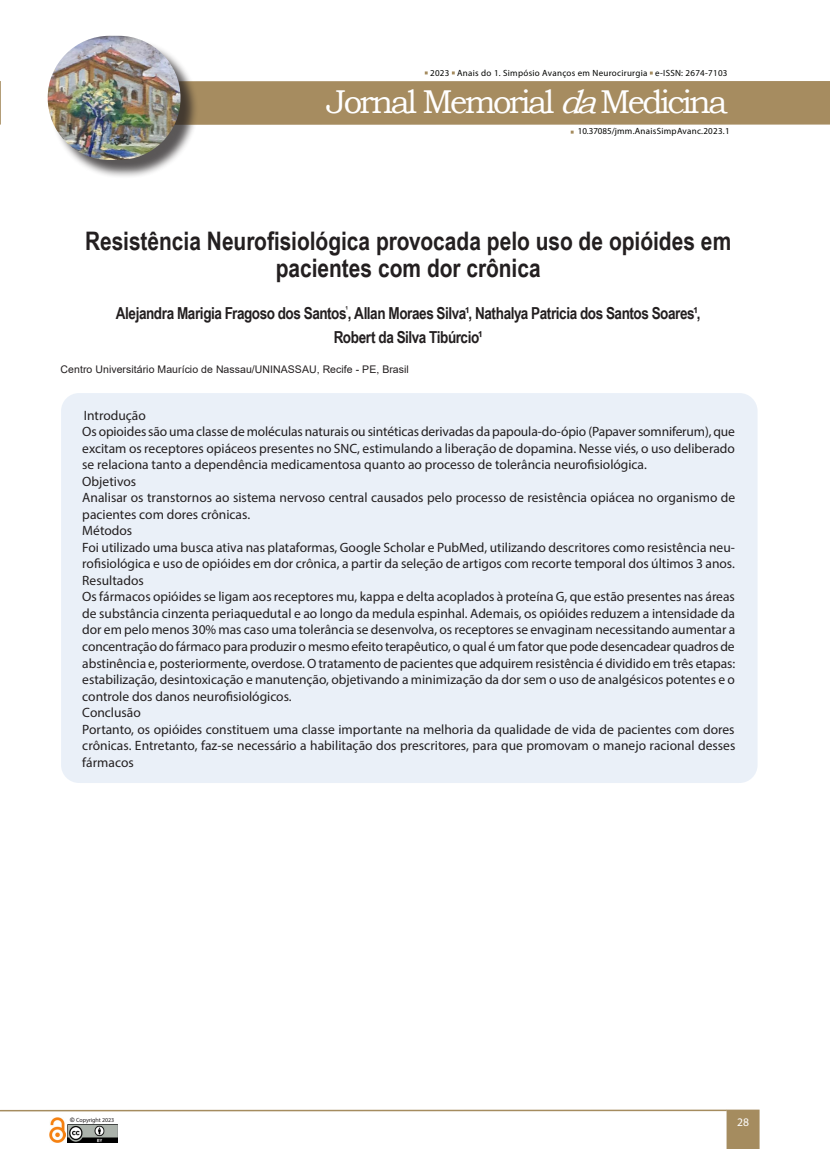
<style>
.page{position:relative;width:830px;height:1149px;background:#fff}
.page>*{position:absolute;margin:0;border:0;box-sizing:border-box;transform-origin:0 0}
.t1{font:33px "Bookman Old Style";letter-spacing:-.08em;color:#fff}
.t2{font:700 25.5px/27px "Arial Narrow";color:#231f20;text-align:center}
.t3{font:700 16.5px "Arial Narrow";letter-spacing:-.025em;color:#231f20}
.texto{font:13.5px/16.5px "Myriad Pro";color:#231f20;text-align:justify}
.t4{font:11.55px "Myriad Pro";color:#fff}
.texto-2{font:10.5px "Arial";letter-spacing:.005em;color:#231f20}
.t5{font:9px "Myriad Pro";letter-spacing:.03em;color:#040503}
.t6{font:6px "Myriad Pro";letter-spacing:-.005em;color:#231f20}
.s1{font-style:italic}
.s2{font-style:inherit}
.s3{font-family:"Arial";font-weight:700}
</style>
<div class="page">
<hr style="left:0;top:81px;width:1px;height:44px;background:#a68c60">
<div style="left:56px;top:81px;width:773px;height:44px;background:#a68c60"></div>
<svg style="left:726px;top:1109px;width:33px;height:39px"></svg>
<hr style="left:0;top:1109px;width:726px;height:1px;background:#a58c5f">
<img style="left:67px;top:1124px;width:50px;height:18px">
<img style="left:49px;top:1117px;width:17px;height:25px">
<div style="left:50px;top:38px;width:149px;height:140px;background:#231f20;opacity:.75"></div>
<img style="left:48px;top:36px;width:132px;height:124px;border-radius:62px">
<div style="left:61px;top:393px;width:696px;height:389px;background:#eaf0f8;border-radius:18px"></div>
<p class="t5" style="left:430px;top:67px;width:299px">2023 Anais do 1. Simpósio Avanços em Neurocirurgia e-ISSN: 2674-7103</p>
<h1 class="t1" style="left:326px;top:80px;width:402px">Jornal Memorial <span class="s1">da</span>Medicina</h1>
<p class="t5" style="left:577px;top:126px;width:153px"><span class="s2">10.37085/</span>jmm.AnaisSimpAvanc.2023.1</p>
<p class="t2" style="left:85px;top:226px;width:647px">Resistência Neurofisiológica provocada pelo uso de opióides em pacientes com dor crônica</p>
<p class="t3" style="left:116px;top:300px;width:586px">Alejandra Marigia Fragoso dos Santos<sup>¹</sup>, Allan Moraes Silva¹, Nathalya Patricia dos Santos Soares¹,</p>
<p class="t3" style="left:333px;top:324px;width:150px">Robert da Silva Tibúrcio¹</p>
<p class="texto-2" style="left:61px;top:362px;width:349px">Centro Universitário Maurício de Nassau/UNINASSAU, Recife - PE, Brasil</p>
<p class="texto" style="left:84px;top:406px;width:63px">Introdução</p>
<p class="texto" style="left:82px;top:423px;width:654px">Os opioides são uma classe de moléculas naturais ou sintéticas derivadas da papoula-do-ópio (Papaver somniferum), que excitam os receptores opiáceos presentes no SNC, estimulando a liberação de dopamina. Nesse viés, o uso deliberado se relaciona tanto a dependência medicamentosa quanto ao processo de tolerância neurofisiológica.</p>
<p class="texto" style="left:82px;top:472px;width:55px">Objetivos</p>
<p class="texto" style="left:82px;top:489px;width:654px">Analisar os transtornos ao sistema nervoso central causados pelo processo de resistência opiácea no organismo de pacientes com dores crônicas.</p>
<p class="texto" style="left:82px;top:522px;width:51px">Métodos</p>
<p class="texto" style="left:82px;top:538px;width:653px">Foi utilizado uma busca ativa nas plataformas, Google Scholar e PubMed, utilizando descritores como resistência neu&shy;rofisiológica e uso de opióides em dor crônica, a partir da seleção de artigos com recorte temporal dos últimos 3 anos.</p>
<p class="texto" style="left:82px;top:571px;width:63px">Resultados</p>
<p class="texto" style="left:82px;top:588px;width:654px">Os fármacos opióides se ligam aos receptores mu, kappa e delta acoplados à proteína G, que estão presentes nas áreas de substância cinzenta periaquedutal e ao longo da medula espinhal. Ademais, os opióides reduzem a intensidade da dor em pelo menos 30% mas caso uma tolerância se desenvolva, os receptores se envaginam necessitando aumentar a concentração do fármaco para produzir o mesmo efeito terapêutico, o qual é um fator que pode desencadear quadros de abstinência e, posteriormente, overdose. O tratamento de pacientes que adquirem resistência é dividido em três etapas: estabilização, desintoxicação e manutenção, objetivando a minimização da dor sem o uso de analgésicos potentes e o</p>
<p class="texto" style="left:82px;top:687px;width:211px">controle dos danos neurofisiológicos.</p>
<p class="texto" style="left:82px;top:703px;width:60px">Conclusão</p>
<p class="texto" style="left:82px;top:720px;width:654px">Portanto, os opióides constituem uma classe importante na melhoria da qualidade de vida de pacientes com dores crônicas. Entretanto, faz-se necessário a habilitação dos prescritores, para que promovam o manejo racional desses fármacos</p>
<p class="t6" style="left:70px;top:1115px;width:46px"><span class="s3">©</span> Copyright 2023</p>
<p class="t4" style="left:736px;top:1114px;width:13px">28</p>
</div>
